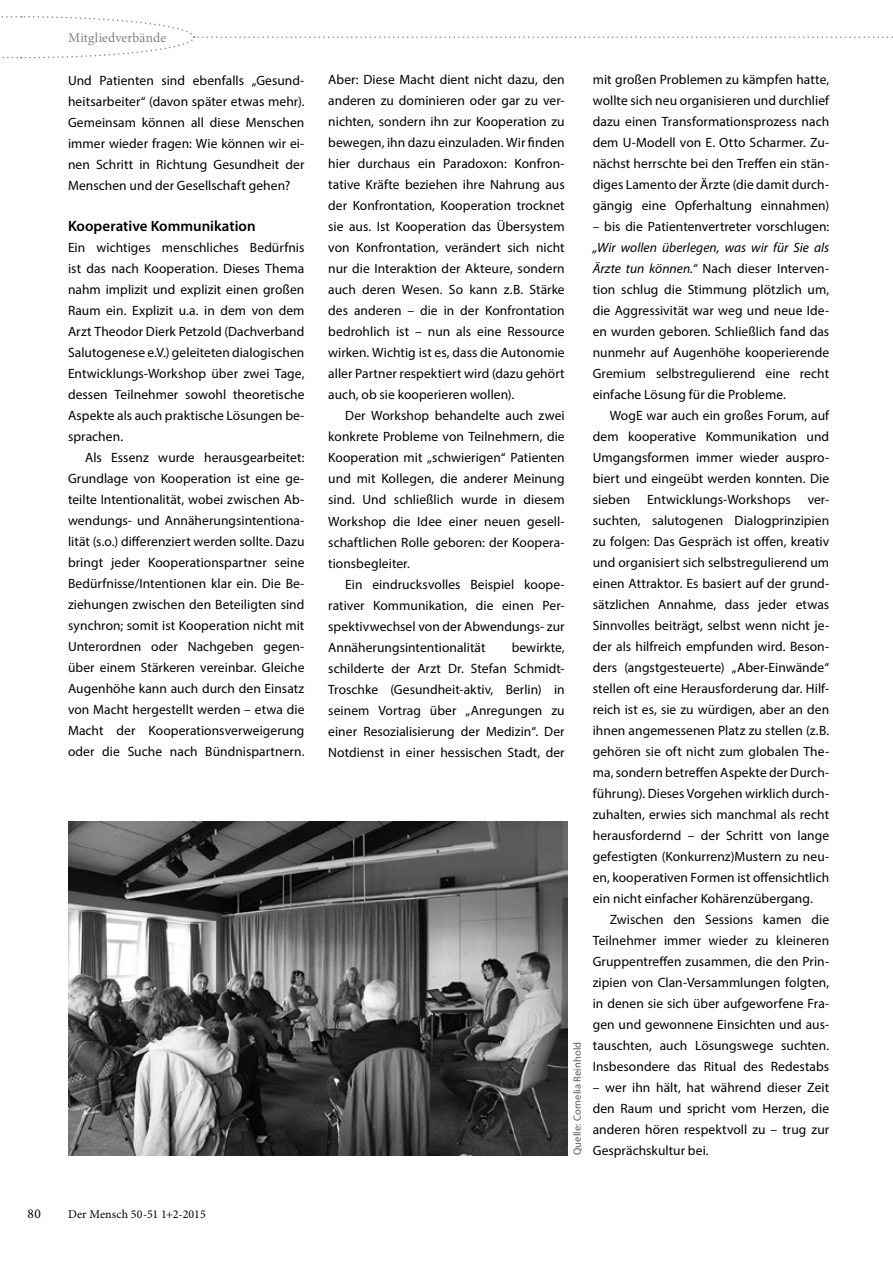
<style>
.page{position:relative;width:893px;height:1263px;background:#fff}
.page>*{position:absolute;margin:0;border:0;box-sizing:border-box;transform-origin:0 0}
.t1{font:600 15px "Myriad Pro";color:#000}
.t2{font:13.5px/21px "Myriad Pro";letter-spacing:.005em;color:#000;text-align:justify}
.t3{font:13.5px "Minion Pro";letter-spacing:.005em;color:#808285}
.t4{font:13.5px "Minion Pro";color:#000}
.t5{font:12px "Minion Pro";letter-spacing:.01em;color:#000}
.t6{font:10.5px "Myriad Pro";letter-spacing:.015em;color:#58595b}
.s1{font-style:italic}
</style>
<div class="page">
<svg style="left:1px;top:16px;width:892px;height:43px"></svg>
<img style="left:68px;top:822px;width:500px;height:333px">
<p class="t3" style="left:68px;top:29px;width:100px">Mitgliedverbände</p>
<p class="t2" style="left:68px;top:69px;width:238px">Und Patienten sind ebenfalls „Gesund&shy;heitsarbeiter“ (davon später etwas mehr).<br>Gemeinsam können all diese Menschen immer wieder fragen: Wie können wir ei&shy;nen Schritt in Richtung Gesundheit der Menschen und der Gesellschaft gehen?</p>
<p class="t1" style="left:68px;top:216px;width:189px">Kooperative Kommunikation</p>
<p class="t2" style="left:68px;top:237px;width:238px">Ein wichtiges menschliches Bedürfnis ist das nach Kooperation. Dieses Thema nahm implizit und explizit einen großen Raum ein. Explizit u.a. in dem von dem Arzt Theodor Dierk Petzold (Dachverband Salutogenese e.V.) geleiteten dialogischen Entwicklungs-Workshop über zwei Tage, dessen Teilnehmer sowohl theoretische Aspekte als auch praktische Lösungen be&shy;sprachen.</p>
<p class="t2" style="left:68px;top:447px;width:238px;text-indent:17px">Als Essenz wurde herausgearbeitet:<br>Grundlage von Kooperation ist eine ge&shy;teilte Intentionalität, wobei zwischen Ab&shy;wendungs- und Annäherungsintentiona&shy;lität (s.o.) differenziert werden sollte. Dazu bringt jeder Kooperationspartner seine Bedürfnisse/Intentionen klar ein. Die Be&shy;ziehungen zwischen den Beteiligten sind synchron; somit ist Kooperation nicht mit Unterordnen oder Nachgeben gegen&shy;über einem Stärkeren vereinbar. Gleiche Augenhöhe kann auch durch den Einsatz von Macht hergestellt werden – etwa die Macht der Kooperationsverweigerung oder die Suche nach Bündnispartnern.</p>
<p class="t4" style="left:28px;top:1205px;width:15px">80</p>
<p class="t5" style="left:68px;top:1206px;width:139px">Der Mensch 50-51 1+2-2015</p>
<p class="t2" style="left:328px;top:69px;width:238px">Aber: Diese Macht dient nicht dazu, den anderen zu dominieren oder gar zu ver&shy;nichten, sondern ihn zur Kooperation zu bewegen, ihn dazu einzuladen. Wir finden hier durchaus ein Paradoxon: Konfron&shy;tative Kräfte beziehen ihre Nahrung aus der Konfrontation, Kooperation trocknet sie aus. Ist Kooperation das Übersystem von Konfrontation, verändert sich nicht nur die Interaktion der Akteure, sondern auch deren Wesen. So kann z.B. Stärke des anderen – die in der Konfrontation bedrohlich ist – nun als eine Ressource wirken. Wichtig ist es, dass die Autonomie aller Partner respektiert wird (dazu gehört auch, ob sie kooperieren wollen).</p>
<p class="t2" style="left:328px;top:405px;width:238px;text-indent:17px">Der Workshop behandelte auch zwei konkrete Probleme von Teilnehmern, die Kooperation mit „schwierigen“ Patienten und mit Kollegen, die anderer Meinung sind. Und schließlich wurde in diesem Workshop die Idee einer neuen gesell&shy;schaftlichen Rolle geboren: der Koopera&shy;tionsbegleiter.</p>
<p class="t2" style="left:328px;top:573px;width:238px;text-indent:17px">Ein eindrucksvolles Beispiel koope&shy;rativer Kommunikation, die einen Per&shy;spektivwechsel von der Abwendungs- zur Annäherungsintentionalität</p>
<p class="t2" style="left:328px;top:636px;width:238px;text-indent:183px">bewirkte, schilderte der Arzt Dr. Stefan Schmidt-Troschke (Gesundheit-aktiv, Berlin) in seinem Vortrag über „Anregungen zu einer Resozialisierung der Medizin“. Der Notdienst in einer hessischen Stadt, der</p>
<p class="t6" style="left:571px;top:1155px;width:115px;rotate:-90deg">Quelle: Cornelia Reinhold</p>
<p class="t2" style="left:593px;top:69px;width:238px">mit großen Problemen zu kämpfen hatte, wollte sich neu organisieren und durchlief dazu einen Transformationsprozess nach dem U-Modell von E. Otto Scharmer. Zu&shy;nächst herrschte bei den Treffen ein stän&shy;diges Lamento der Ärzte (die damit durch&shy;gängig eine Opferhaltung einnahmen)</p>
<p class="t2" style="left:593px;top:216px;width:238px">– bis die Patientenvertreter vorschlugen:</p>
<p class="t2" style="left:593px;top:237px;width:238px"><span class="s1">„Wir wollen überlegen, was wir für Sie als Ärzte tun können.“</span> Nach dieser Interven&shy;tion schlug die Stimmung plötzlich um, die Aggressivität war weg und neue Ide&shy;en wurden geboren. Schließlich fand das nunmehr auf Augenhöhe kooperierende Gremium selbstregulierend eine recht einfache Lösung für die Probleme.</p>
<p class="t2" style="left:593px;top:405px;width:238px;text-indent:17px">WogE war auch ein großes Forum, auf dem kooperative Kommunikation und Umgangsformen immer wieder auspro&shy;biert und eingeübt werden konnten. Die sieben</p>
<p class="t2" style="left:647px;top:489px;width:145px">Entwicklungs-Workshops</p>
<p class="t2" style="left:593px;top:489px;width:238px;text-indent:215px">ver&shy;suchten, salutogenen Dialogprinzipien zu folgen: Das Gespräch ist offen, kreativ und organisiert sich selbstregulierend um einen Attraktor. Es basiert auf der grund&shy;sätzlichen Annahme, dass jeder etwas Sinnvolles beiträgt, selbst wenn nicht je&shy;der als hilfreich empfunden wird. Beson&shy;ders (angstgesteuerte) „Aber-Einwände“ stellen oft eine Herausforderung dar. Hilf&shy;reich ist es, sie zu würdigen, aber an den ihnen angemessenen Platz zu stellen (z.B. gehören sie oft nicht zum globalen The&shy;ma, sondern betreffen Aspekte der Durch&shy;führung). Dieses Vorgehen wirklich durch&shy;zuhalten, erwies sich manchmal als recht herausfordernd – der Schritt von lange gefestigten (Konkurrenz)Mustern zu neu&shy;en, kooperativen Formen ist offensichtlich ein nicht einfacher Kohärenzübergang.</p>
<p class="t2" style="left:593px;top:909px;width:238px;text-indent:17px">Zwischen den Sessions kamen die Teilnehmer immer wieder zu kleineren Gruppentreffen zusammen, die den Prin&shy;zipien von Clan-Versammlungen folgten, in denen sie sich über aufgeworfene Fra&shy;gen und gewonnene Einsichten und aus&shy;tauschten, auch Lösungswege suchten.<br>Insbesondere das Ritual des Redestabs</p>
<p class="t2" style="left:593px;top:1077px;width:238px">– wer ihn hält, hat während dieser Zeit den Raum und spricht vom Herzen, die anderen hören respektvoll zu – trug zur Gesprächskultur bei.</p>
</div>
